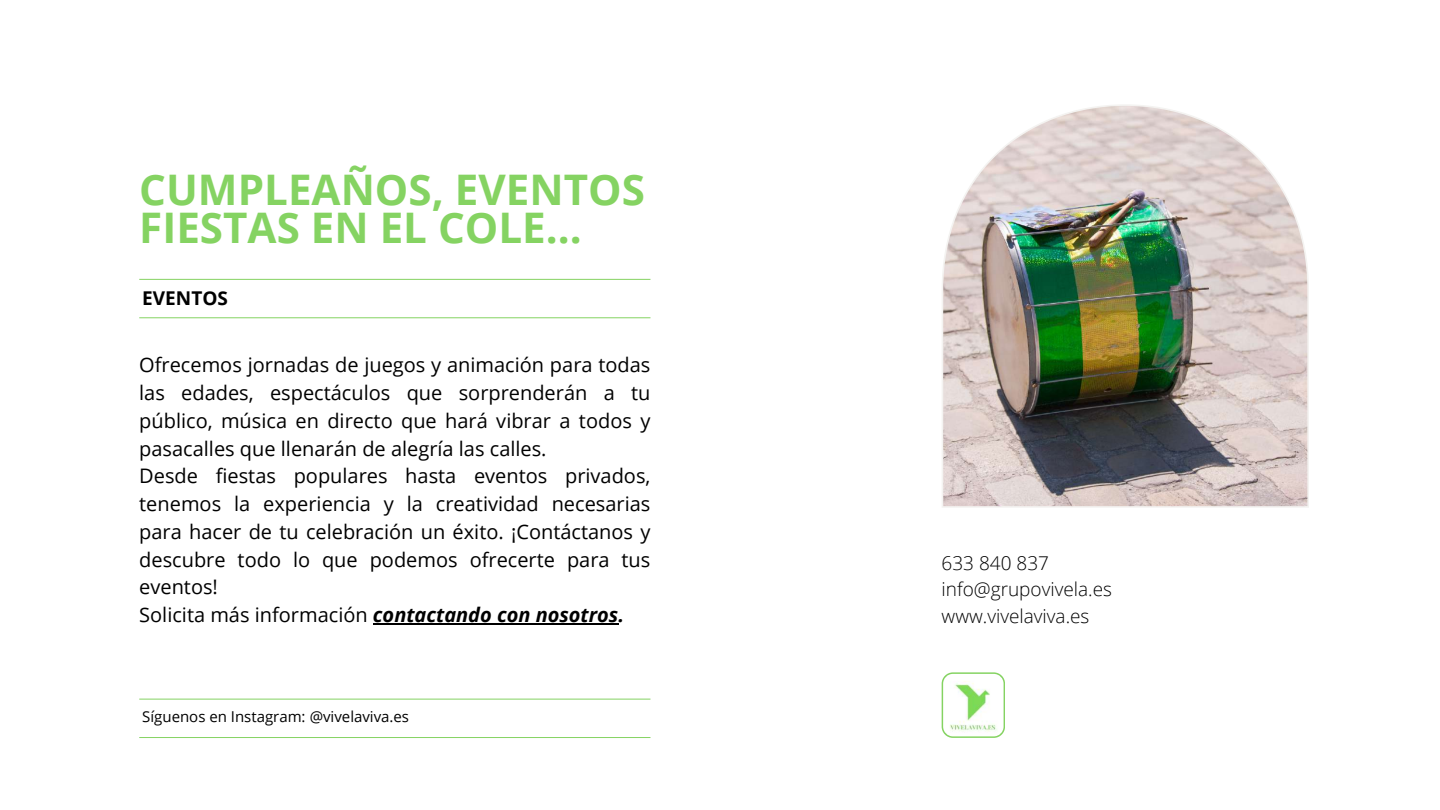
<style>
.page{position:relative;width:1440px;height:810px;background:#fff}
.page>*{position:absolute;margin:0;border:0;box-sizing:border-box;transform-origin:0 0}
.t1{font:700 42.2px/38.2px "Open Sans";color:#85d362}
.t2{font:20px/27.8px "Open Sans";color:#000}
.t3{font:300 19px/26.2px "Open Sans";color:#000}
.t4{font:700 19px "Open Sans";color:#000}
.t5{font:15px "Open Sans";color:#000}
.s1{font-weight:700;font-style:italic}
</style>
<div class="page">
<hr style="left:139px;top:279px;width:511px;height:1px;background:#85d362">
<hr style="left:139px;top:317px;width:511px;height:1px;background:#85d362">
<img style="left:942px;top:105px;width:367px;height:403px">
<hr style="left:139px;top:699px;width:511px;height:1px;background:#85d362">
<hr style="left:139px;top:737px;width:511px;height:1px;background:#85d362">
<hr style="left:373px;top:624px;width:245px;height:1px;background:#000">
<svg style="left:942px;top:672px;width:63px;height:66px"></svg>
<h1 class="t1" style="left:139px;top:169px;width:507px">CUMPLEAÑOS, EVENTOS<br>FIESTAS EN EL COLE...</h1>
<p class="t4" style="left:142px;top:285px;width:87px">EVENTOS</p>
<p class="t2" style="left:139px;top:351px;width:513px">Ofrecemos jornadas de juegos y animación para todas las edades, espectáculos que sorprenderán a tu público, música en directo que hará vibrar a todos y pasacalles que llenarán de alegría las calles.<br>Desde fiestas populares hasta eventos privados, tenemos la experiencia y la creatividad necesarias para hacer de tu celebración un éxito. ¡Contáctanos y descubre todo lo que podemos ofrecerte para tus eventos!<br>Solicita más información <span class="s1">contactando con nosotros.</span></p>
<p class="t5" style="left:142px;top:706px;width:268px">Síguenos en Instagram: @vivelaviva.es</p>
<p class="t3" style="left:942px;top:550px;width:172px">633 840 837 info@grupovivela.es www.vivelaviva.es</p>
</div>
